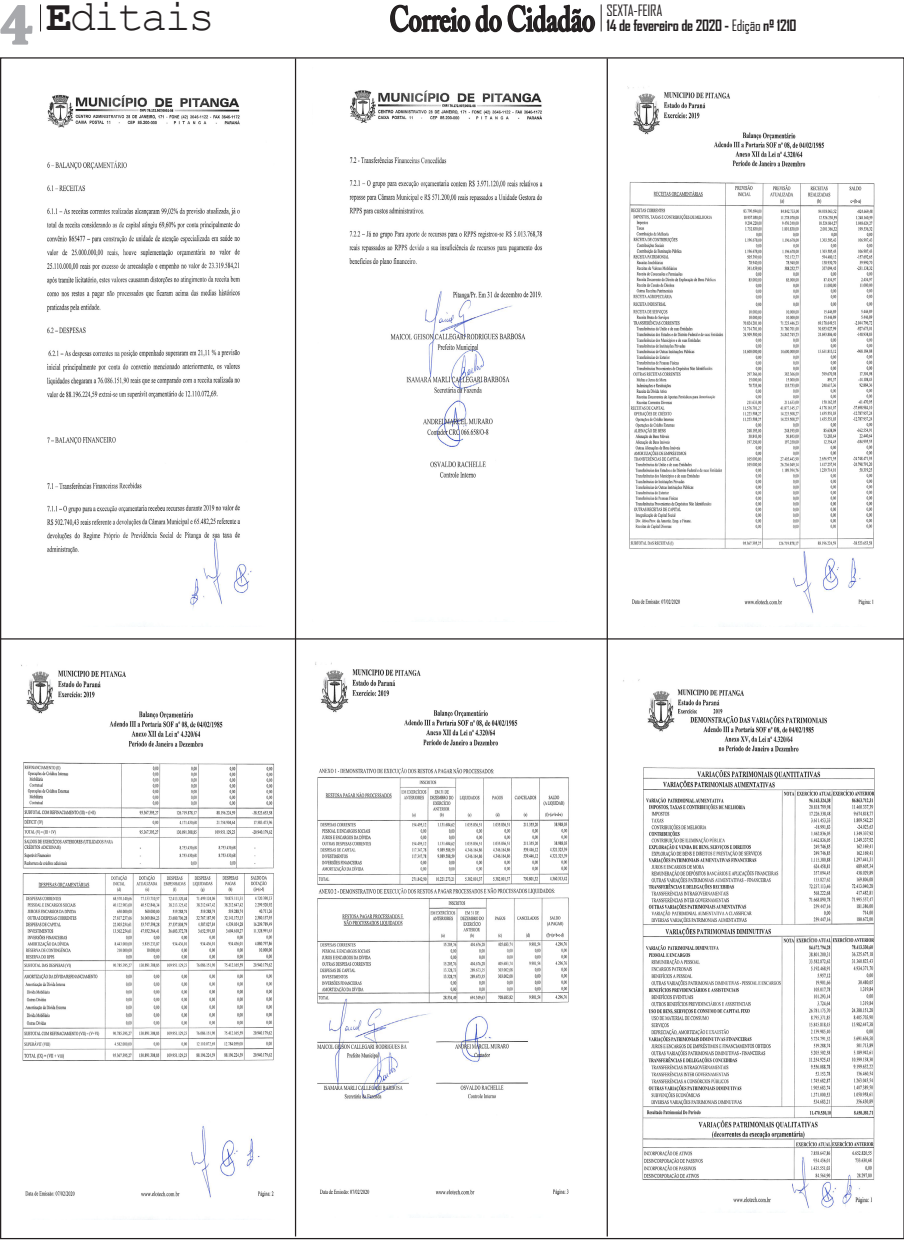
<style>
.page{position:relative;width:904px;height:1241px;background:#fff}
.page>*{position:absolute;margin:0;border:0;box-sizing:border-box;transform-origin:0 0}
.t1{font:700 56px "Cambria";color:#a8a9ad}
.t2{font:43.88px "Courier New";letter-spacing:-.06em;color:#231f20}
.t3{font:600 35.38px "Adobe Caslon Pro";letter-spacing:-.01em;color:#231f20;scale:.73 1}
.t4{font:700 15px "Agency FB";letter-spacing:-.02em;color:#231f20}
.t5{font:15px "Agency FB";letter-spacing:-.02em;color:#231f20}
.s1{font-weight:700}
.s2{font-weight:400}
</style>
<div class="page">
<svg style="left:40px;top:4px;width:1px;height:27px"></svg>
<svg style="left:0;top:5px;width:33px;height:40px"></svg>
<svg style="left:390px;top:4px;width:211px;height:29px"></svg>
<hr style="left:295px;top:58px;width:1px;height:1178px;background:#231f20">
<hr style="left:606px;top:58px;width:2px;height:1178px;background:#231f20">
<hr style="left:1px;top:638px;width:903px;height:1px;background:#231f20">
<img style="left:47px;top:94px;width:205px;height:514px">
<img style="left:349px;top:90px;width:194px;height:388px">
<img style="left:627px;top:86px;width:248px;height:527px">
<img style="left:21px;top:664px;width:253px;height:534px">
<img style="left:315px;top:662px;width:254px;height:534px">
<img style="left:623px;top:679px;width:252px;height:530px">
<p class="t1" style="left:0;top:-10px;width:35px">4</p>
<p class="t2" style="left:46px;top:-10px;width:170px"><span class="s1">E</span>ditais</p>
<p class="t3" style="left:389px;top:-2px;width:283px">Correio do Cidadão</p>
<p class="t5" style="left:606px;top:1px;width:57px">SEXTA-FEIRA</p>
<p class="t4" style="left:606px;top:16px;width:191px">14 de fevereiro de 2020 - <span class="s2">Edição</span> nº 1210</p>
</div>
